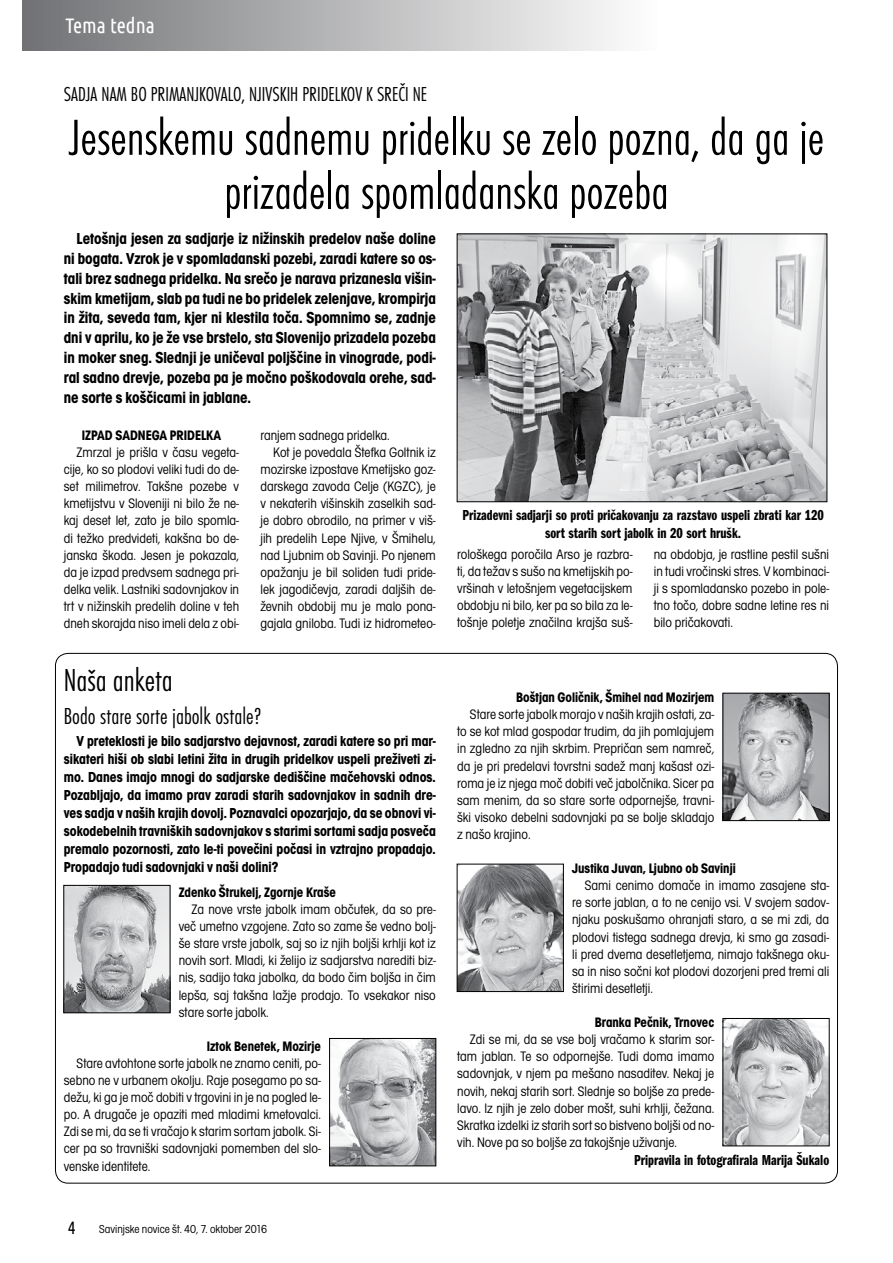
<style>
.page{position:relative;width:893px;height:1263px;background:#fff}
.page>*{position:absolute;margin:0;border:0;box-sizing:border-box;transform-origin:0 0}
.t1{font:52.5px/54px "Futura TEE Ligh Cond";color:#000;text-align:center}
.t2{font:33px "Futura TEE Ligh Cond";color:#000}
.t3{font:24px "Futura TEE Ligh Cond";color:#000}
.t4{font:21px "Futura TEE Ligh Cond";color:#000}
.t5{font:21px "Ubuntu Condensed";color:#fff}
.t6{font:18px "Ubuntu Condensed";color:#000}
.t7{font:700 condensed 16.5px/19.8px "Avant Gar Got Itc TEE";color:#000;text-align:justify}
.t8{font:700 condensed 15px/18px "Avant Gar Got Itc TEE";color:#000;text-align:justify}
.t9{font:15px/18px "Franklin Got Itc TEE Demi Comp";color:#000;text-align:center}
.t10{font:condensed 14.25px/17.1px "Avant Gar Got Itc TEE";color:#000;text-align:justify}
.t11{font:700 condensed 14.25px "Avant Gar Got Itc TEE";color:#000}
.t12{font:condensed 12px "Avant Gar Got Itc TEE";color:#000}
</style>
<div class="page">
<div style="left:0;top:0;width:656px;height:51px;background:linear-gradient(to right,#6c6c6f,#fdfdfd)"></div>
<div style="left:0;top:0;width:21px;height:83px;background:#fff"></div>
<img style="left:459px;top:236px;width:366px;height:264px">
<div style="left:457px;top:234px;width:370px;height:268px;border:1px solid #000"></div>
<img style="left:66px;top:887px;width:102px;height:124px">
<div style="left:64px;top:885px;width:106px;height:128px;border:1px solid #000"></div>
<img style="left:331px;top:1040px;width:103px;height:124px">
<div style="left:329px;top:1038px;width:107px;height:128px;border:1px solid #000"></div>
<img style="left:725px;top:695px;width:102px;height:124px">
<div style="left:723px;top:693px;width:106px;height:128px;border:1px solid #000"></div>
<img style="left:459px;top:866px;width:103px;height:124px">
<div style="left:457px;top:864px;width:107px;height:128px;border:1px solid #000"></div>
<img style="left:725px;top:1020px;width:102px;height:124px">
<h3 class="t5" style="left:65px;top:13px;width:91px">Tema tedna</h3>
<h3 class="t4" style="left:64px;top:82px;width:365px">SADJA NAM BO PRIMANJKOVALO, NJIVSKIH PRIDELKOV K SREČI NE</h3>
<h1 class="t1" style="left:69px;top:111px;width:757px">Jesenskemu sadnemu pridelku se zelo pozna, da ga je prizadela spomladanska pozeba</h1>
<p class="t7" style="left:64px;top:229px;width:374px;text-indent:13px">Letošnja jesen za sadjarje iz nižinskih predelov naše doline ni bogata. Vzrok je v spomladanski pozebi, zaradi katere so os&shy;tali brez sadnega pridelka. Na srečo je narava prizanesla višin&shy;skim kmetijam, slab pa tudi ne bo pridelek zelenjave, krompirja in žita, seveda tam, kjer ni klestila toča. Spomnimo se, zadnje dni v aprilu, ko je že vse brstelo, sta Slovenijo prizadela pozeba in moker sneg. Slednji je uničeval poljščine in vinograde, podi&shy;ral sadno drevje, pozeba pa je močno poškodovala orehe, sad&shy;ne sorte s koščicami in jablane.</p>
<p class="t11" style="left:82px;top:427px;width:141px">IZPAD SADNEGA PRIDELKA</p>
<p class="t10" style="left:64px;top:444px;width:177px;text-indent:13px">Zmrzal je prišla v času vegeta&shy;cije, ko so plodovi veliki tudi do de&shy;set milimetrov. Takšne pozebe v kmetijstvu v Sloveniji ni bilo že ne&shy;kaj deset let, zato je bilo spomla&shy;di težko predvideti, kakšna bo de&shy;janska škoda. Jesen je pokazala, da je izpad predvsem sadnega pri&shy;delka velik. Lastniki sadovnjakov in trt v nižinskih predelih doline v teh dneh skorajda niso imeli dela z obi-</p>
<p class="t10" style="left:260px;top:427px;width:131px">ranjem sadnega pridelka.</p>
<p class="t10" style="left:273px;top:444px;width:164px">Kot je povedala Štefka Goltnik iz</p>
<p class="t10" style="left:260px;top:461px;width:177px">mozirske izpostave Kmetijsko goz-</p>
<p class="t10" style="left:260px;top:478px;width:177px">darskega zavoda Celje (KGZC), je</p>
<p class="t10" style="left:260px;top:495px;width:177px">v nekaterih višinskih zaselkih sad-</p>
<p class="t10" style="left:260px;top:512px;width:177px">je dobro obrodilo, na primer v viš-</p>
<p class="t10" style="left:260px;top:529px;width:177px">jih predelih Lepe Njive, v Šmihelu,</p>
<p class="t10" style="left:260px;top:546px;width:177px">nad Ljubnim ob Savinji. Po njenem</p>
<p class="t10" style="left:260px;top:564px;width:177px">opažanju je bil soliden tudi pride-</p>
<p class="t10" style="left:260px;top:581px;width:177px">lek jagodičevja, zaradi daljših de-</p>
<p class="t10" style="left:260px;top:598px;width:177px">ževnih obdobij mu je malo pona-</p>
<p class="t10" style="left:260px;top:615px;width:177px">gajala gniloba. Tudi iz hidrometeo-</p>
<p class="t9" style="left:462px;top:506px;width:363px">Prizadevni sadjarji so proti pričakovanju za razstavo uspeli zbrati kar 120 sort starih sort jabolk in 20 sort hrušk.</p>
<p class="t10" style="left:457px;top:546px;width:177px">rološkega poročila Arso je razbra&shy;ti, da težav s sušo na kmetijskih po&shy;vršinah v letošnjem vegetacijskem obdobju ni bilo, ker pa so bila za le&shy;tošnje poletje značilna krajša suš-</p>
<p class="t10" style="left:654px;top:546px;width:177px">na obdobja, je rastline pestil sušni in tudi vročinski stres. V kombinaci&shy;ji s spomladansko pozebo in pole&shy;tno točo, dobre sadne letine res ni bilo pričakovati.</p>
<h2 class="t2" style="left:64px;top:661px;width:111px">Naša anketa</h2>
<h3 class="t3" style="left:64px;top:702px;width:199px">Bodo stare sorte jabolk ostale?</h3>
<p class="t8" style="left:64px;top:732px;width:374px;text-indent:13px">V preteklosti je bilo sadjarstvo dejavnost, zaradi katere so pri mar&shy;sikateri hiši ob slabi letini žita in drugih pridelkov uspeli preživeti zi&shy;mo. Danes imajo mnogi do sadjarske dediščine mačehovski odnos.<br>Pozabljajo, da imamo prav zaradi starih sadovnjakov in sadnih dre&shy;ves sadja v naših krajih dovolj. Poznavalci opozarjajo, da se obnovi vi&shy;sokodebelnih travniških sadovnjakov s starimi sortami sadja posveča premalo pozornosti, zato le-ti povečini počasi in vztrajno propadajo.<br>Propadajo tudi sadovnjaki v naši dolini?</p>
<p class="t11" style="left:179px;top:884px;width:159px">Zdenko Štrukelj, Zgornje Kraše</p>
<p class="t10" style="left:179px;top:901px;width:259px;text-indent:13px">Za nove vrste jabolk imam občutek, da so pre&shy;več umetno vzgojene. Zato so zame še vedno bolj&shy;še stare vrste jabolk, saj so iz njih boljši krhlji kot iz novih sort. Mladi, ki želijo iz sadjarstva narediti biz&shy;nis, sadijo taka jabolka, da bodo čim boljša in čim lepša, saj takšna lažje prodajo. To vsekakor niso stare sorte jabolk.</p>
<p class="t11" style="left:207px;top:1038px;width:116px">Iztok Benetek, Mozirje</p>
<p class="t10" style="left:64px;top:1055px;width:259px;text-indent:13px">Stare avtohtone sorte jabolk ne znamo ceniti, po&shy;sebno ne v urbanem okolju. Raje posegamo po sa&shy;dežu, ki ga je moč dobiti v trgovini in je na pogled le&shy;po. A drugače je opaziti med mladimi kmetovalci.<br>Zdi se mi, da se ti vračajo k starim sortam jabolk. Si&shy;cer pa so travniški sadovnjaki pomemben del slo&shy;venske identitete.</p>
<p class="t6" style="left:68px;top:1216px;width:9px">4</p>
<p class="t12" style="left:99px;top:1222px;width:169px">Savinjske novice št. 40, 7. oktober 2016</p>
<p class="t11" style="left:516px;top:689px;width:200px">Boštjan Goličnik, Šmihel nad Mozirjem</p>
<p class="t10" style="left:457px;top:706px;width:259px;text-indent:13px">Stare sorte jabolk morajo v naših krajih ostati, za&shy;to se kot mlad gospodar trudim, da jih pomlajujem in zgledno za njih skrbim. Prepričan sem namreč, da je pri predelavi tovrstni sadež manj kašast ozi&shy;roma je iz njega moč dobiti več jabolčnika. Sicer pa sam menim, da so stare sorte odpornejše, travni&shy;ški visoko debelni sadovnjaki pa se bolje skladajo z našo krajino.</p>
<p class="t11" style="left:572px;top:860px;width:165px">Justika Juvan, Ljubno ob Savinji</p>
<p class="t10" style="left:572px;top:877px;width:259px;text-indent:13px">Sami cenimo domače in imamo zasajene sta&shy;re sorte jablan, a to ne cenijo vsi. V svojem sadov&shy;njaku poskušamo ohranjati staro, a se mi zdi, da plodovi tistega sadnega drevja, ki smo ga zasadi&shy;li pred dvema desetletjema, nimajo takšnega oku&shy;sa in niso sočni kot plodovi dozorjeni pred tremi ali štirimi desetletji.</p>
<p class="t11" style="left:595px;top:1014px;width:121px">Branka Pečnik, Trnovec</p>
<p class="t10" style="left:457px;top:1031px;width:259px;text-indent:13px">Zdi se mi, da se vse bolj vračamo k starim sor&shy;tam jablan. Te so odpornejše. Tudi doma imamo sadovnjak, v njem pa mešano nasaditev. Nekaj je novih, nekaj starih sort. Slednje so boljše za prede&shy;lavo. Iz njih je zelo dober mošt, suhi krhlji, čežana.<br>Skratka izdelki iz starih sort so bistveno boljši od no&shy;vih. Nove pa so boljše za takojšnje uživanje.</p>
<p class="t9" style="left:634px;top:1151px;width:197px">Pripravila in fotografirala Marija Šukalo</p>
</div>
